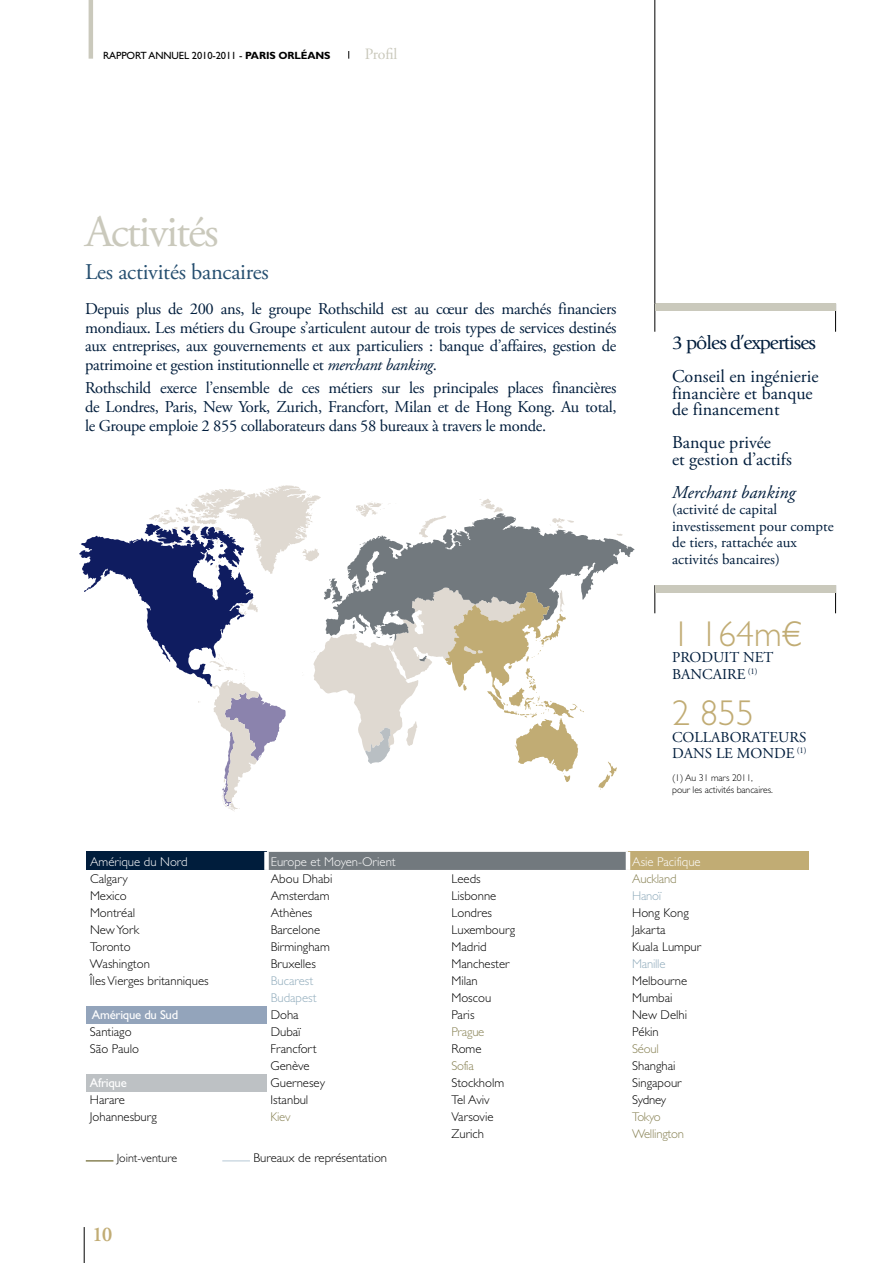
<style>
.page{position:relative;width:893px;height:1263px;background:#fff}
.page>*{position:absolute;margin:0;border:0;box-sizing:border-box;transform-origin:0 0}
.t1{font:45px "Adobe Garamond Pro";color:#cac9bc}
.t2{font:300 36px "Gill Sans";color:#c1ac74}
.t3{font:22.5px "Adobe Garamond Pro";color:#264f70}
.t4{font:600 21px "Adobe Garamond Pro";color:#c1ac74}
.t5{font:19.5px "Giovanni";letter-spacing:-.05em;color:#001d3c}
.t6{font:18px/16.5px "Adobe Garamond Pro";letter-spacing:-.115em;color:#001d3c}
.t7{font:italic 18px "Adobe Garamond Pro";color:#001d3c}
.t8{font:16.5px/18.8px "Adobe Garamond Pro";letter-spacing:-.03em;color:#001d3c;text-align:justify}
.t9{font:15.75px "Adobe Garamond Pro";color:#cac9bc}
.t10{font:15px/16.5px "Adobe Garamond Pro";color:#001d3c}
.t11{font:300 12.75px "Gill Sans";color:#000}
.t12{font:300 12.75px "Gill Sans";color:#fff}
.t13{font:300 12.75px "Gill Sans";letter-spacing:-.02em;color:#898356}
.t14{font:300 12.75px "Gill Sans";color:#91acbc}
.t15{font:12.75px "Gill Sans";letter-spacing:-.02em;color:#fff}
.t16{font:300 12.75px "Gill Sans";letter-spacing:-.02em;color:#91acbc}
.t17{font:300 12px "Gill Sans";color:#000}
.t18{font:10.5px "Gill Sans";letter-spacing:-.01em;color:#000}
.t19{font:300 9.75px/12px "Gill Sans";letter-spacing:-.01em;color:#000}
.s1{font-weight:700}
.s2{font-style:italic}
</style>
<div class="page">
<hr style="left:84px;top:1227px;width:1px;height:36px;background:#000">
<hr style="left:89px;top:0;width:4px;height:59px;background:#cac9bc">
<svg style="left:835px;top:311px;width:1px;height:21px"></svg>
<svg style="left:655px;top:311px;width:1px;height:21px"></svg>
<div style="left:655px;top:304px;width:181px;height:7px;background:#cac9bc"></div>
<svg style="left:835px;top:593px;width:1px;height:20px"></svg>
<svg style="left:655px;top:593px;width:1px;height:20px"></svg>
<div style="left:655px;top:585px;width:181px;height:8px;background:#cac9bc"></div>
<div style="left:86px;top:852px;width:181px;height:18px;background:#001d3c"></div>
<div style="left:269px;top:852px;width:357px;height:18px;background:#72797e"></div>
<div style="left:628px;top:852px;width:181px;height:18px;background:#c1ac74"></div>
<div style="left:86px;top:1006px;width:181px;height:17px;background:#93a4bb"></div>
<div style="left:86px;top:1074px;width:181px;height:17px;background:#bdc1c4"></div>
<div style="left:264px;top:852px;width:5px;height:18px;background:#fff"></div>
<hr style="left:626px;top:852px;width:4px;height:18px;background:#fff">
<svg style="left:86px;top:1160px;width:27px;height:1px"></svg>
<svg style="left:222px;top:1160px;width:28px;height:1px"></svg>
<svg style="left:79px;top:524px;width:70px;height:107px"></svg>
<svg style="left:149px;top:485px;width:452px;height:326px"></svg>
<svg style="left:324px;top:513px;width:310px;height:276px"></svg>
<hr style="left:655px;top:0;width:1px;height:304px;background:#000">
<p class="t18" style="left:103px;top:49px;width:229px">Rapport annuel 2010-2011 - <span class="s1">PARIS ORLÉANS</span></p>
<p class="t9" style="left:365px;top:44px;width:34px">Profil</p>
<h1 class="t1" style="left:85px;top:204px;width:135px">Activités</h1>
<h3 class="t3" style="left:85px;top:258px;width:185px">Les activités bancaires</h3>
<p class="t8" style="left:85px;top:300px;width:533px">Depuis plus de 200 ans, le groupe Rothschild est au cœur des marchés financiers mondiaux. Les métiers du Groupe s’articulent autour de trois types de services destinés aux entreprises, aux gouvernements et aux particuliers : banque d’affaires, gestion de patrimoine et gestion institutionnelle et <span class="s2">merchant banking</span>.</p>
<p class="t8" style="left:85px;top:379px;width:533px">Rothschild exerce l’ensemble de ces métiers sur les principales places financières de Londres, Paris, New York, Zurich, Francfort, Milan et de Hong Kong. Au total, le Groupe emploie 2 855 collaborateurs dans 58 bureaux à travers le monde.</p>
<p class="t5" style="left:672px;top:332px;width:145px">3 pôles d’expertises</p>
<p class="t6" style="left:672px;top:369px;width:148px">Conseil en ingénierie financière et banque de financement</p>
<p class="t6" style="left:672px;top:435px;width:121px">Banque privée<br>et gestion d’actifs</p>
<p class="t7" style="left:672px;top:481px;width:125px">Merchant banking</p>
<p class="t10" style="left:672px;top:502px;width:163px">(activité de capital investissement pour compte de tiers, rattachée aux activités bancaires)</p>
<h2 class="t2" style="left:672px;top:614px;width:131px">1 164m€</h2>
<p class="t10" style="left:672px;top:650px;width:87px">PRODUIT NET<br>BANCAIRE <sup>(1)</sup></p>
<h2 class="t2" style="left:672px;top:693px;width:84px">2 855</h2>
<p class="t10" style="left:672px;top:729px;width:21px">COLLA</p>
<p class="t10" style="left:721px;top:729px;width:42px">BORATEU</p>
<p class="t10" style="left:672px;top:729px;width:136px;text-align:right">RS<br>DANS LE MONDE <sup>(1)</sup></p>
<p class="t19" style="left:672px;top:771px;width:102px">(1) Au 31 mars 2011, pour les activités bancaires.</p>
<p class="t12" style="left:90px;top:854px;width:99px">Amérique du Nord</p>
<p class="t12" style="left:271px;top:854px;width:126px">Europe et Moyen-Orient</p>
<p class="t12" style="left:632px;top:854px;width:70px">Asie Pacifique</p>
<p class="t11" style="left:90px;top:872px;width:39px">Calgary</p>
<p class="t11" style="left:271px;top:872px;width:63px">Abou Dhabi</p>
<p class="t11" style="left:451px;top:872px;width:31px">Leeds</p>
<p class="t13" style="left:632px;top:872px;width:46px">Auckland</p>
<p class="t11" style="left:90px;top:889px;width:38px">Mexico</p>
<p class="t11" style="left:271px;top:889px;width:60px">Amsterdam</p>
<p class="t11" style="left:451px;top:889px;width:46px">Lisbonne</p>
<p class="t14" style="left:632px;top:889px;width:31px">Hanoï</p>
<p class="t11" style="left:90px;top:906px;width:47px">Montréal</p>
<p class="t11" style="left:271px;top:906px;width:43px">Athènes</p>
<p class="t11" style="left:451px;top:906px;width:42px">Londres</p>
<p class="t11" style="left:632px;top:906px;width:58px">Hong Kong</p>
<p class="t11" style="left:90px;top:923px;width:51px">New York</p>
<p class="t11" style="left:271px;top:923px;width:51px">Barcelone</p>
<p class="t11" style="left:451px;top:923px;width:65px">Luxembourg</p>
<p class="t11" style="left:632px;top:923px;width:35px">Jakarta</p>
<p class="t11" style="left:90px;top:940px;width:42px">Toronto</p>
<p class="t11" style="left:271px;top:940px;width:61px">Birmingham</p>
<p class="t11" style="left:451px;top:940px;width:37px">Madrid</p>
<p class="t11" style="left:632px;top:940px;width:70px">Kuala Lumpur</p>
<p class="t11" style="left:90px;top:957px;width:61px">Washington</p>
<p class="t11" style="left:271px;top:957px;width:47px">Bruxelles</p>
<p class="t11" style="left:451px;top:957px;width:60px">Manchester</p>
<p class="t16" style="left:632px;top:957px;width:35px">Manille</p>
<p class="t11" style="left:90px;top:974px;width:120px">Îles Vierges britanniques</p>
<p class="t14" style="left:271px;top:974px;width:44px">Bucarest</p>
<p class="t11" style="left:451px;top:974px;width:28px">Milan</p>
<p class="t11" style="left:632px;top:974px;width:57px">Melbourne</p>
<p class="t14" style="left:271px;top:991px;width:47px">Budapest</p>
<p class="t11" style="left:451px;top:991px;width:41px">Moscou</p>
<p class="t11" style="left:632px;top:991px;width:42px">Mumbai</p>
<p class="t15" style="left:92px;top:1008px;width:88px">Amérique du Sud</p>
<p class="t11" style="left:271px;top:1008px;width:30px">Doha</p>
<p class="t11" style="left:451px;top:1008px;width:25px">Paris</p>
<p class="t11" style="left:632px;top:1008px;width:57px">New Delhi</p>
<p class="t11" style="left:90px;top:1025px;width:43px">Santiago</p>
<p class="t11" style="left:271px;top:1025px;width:32px">Dubaï</p>
<p class="t13" style="left:451px;top:1025px;width:35px">Prague</p>
<p class="t11" style="left:632px;top:1025px;width:28px">Pékin</p>
<p class="t11" style="left:90px;top:1042px;width:51px">São Paulo</p>
<p class="t11" style="left:271px;top:1042px;width:48px">Francfort</p>
<p class="t11" style="left:451px;top:1042px;width:32px">Rome</p>
<p class="t13" style="left:632px;top:1042px;width:28px">Séoul</p>
<p class="t11" style="left:271px;top:1059px;width:40px">Genève</p>
<p class="t13" style="left:451px;top:1059px;width:24px">Sofia</p>
<p class="t11" style="left:632px;top:1059px;width:45px">Shanghai</p>
<p class="t15" style="left:90px;top:1076px;width:38px">Afrique</p>
<p class="t11" style="left:271px;top:1076px;width:56px">Guernesey</p>
<p class="t11" style="left:451px;top:1076px;width:54px">Stockholm</p>
<p class="t11" style="left:632px;top:1076px;width:51px">Singapour</p>
<p class="t11" style="left:90px;top:1093px;width:36px">Harare</p>
<p class="t11" style="left:271px;top:1093px;width:39px">Istanbul</p>
<p class="t11" style="left:451px;top:1093px;width:40px">Tel Aviv</p>
<p class="t11" style="left:632px;top:1093px;width:36px">Sydney</p>
<p class="t11" style="left:90px;top:1110px;width:69px">Johannesburg</p>
<p class="t13" style="left:271px;top:1110px;width:21px">Kiev</p>
<p class="t11" style="left:451px;top:1110px;width:44px">Varsovie</p>
<p class="t13" style="left:632px;top:1110px;width:30px">Tokyo</p>
<p class="t11" style="left:451px;top:1127px;width:34px">Zurich</p>
<p class="t13" style="left:632px;top:1127px;width:53px">Wellington</p>
<p class="t17" style="left:117px;top:1151px;width:62px">Joint-venture</p>
<p class="t11" style="left:253px;top:1150px;width:135px">Bureaux de représentation</p>
<p class="t4" style="left:92px;top:1222px;width:22px">10</p>
</div>
